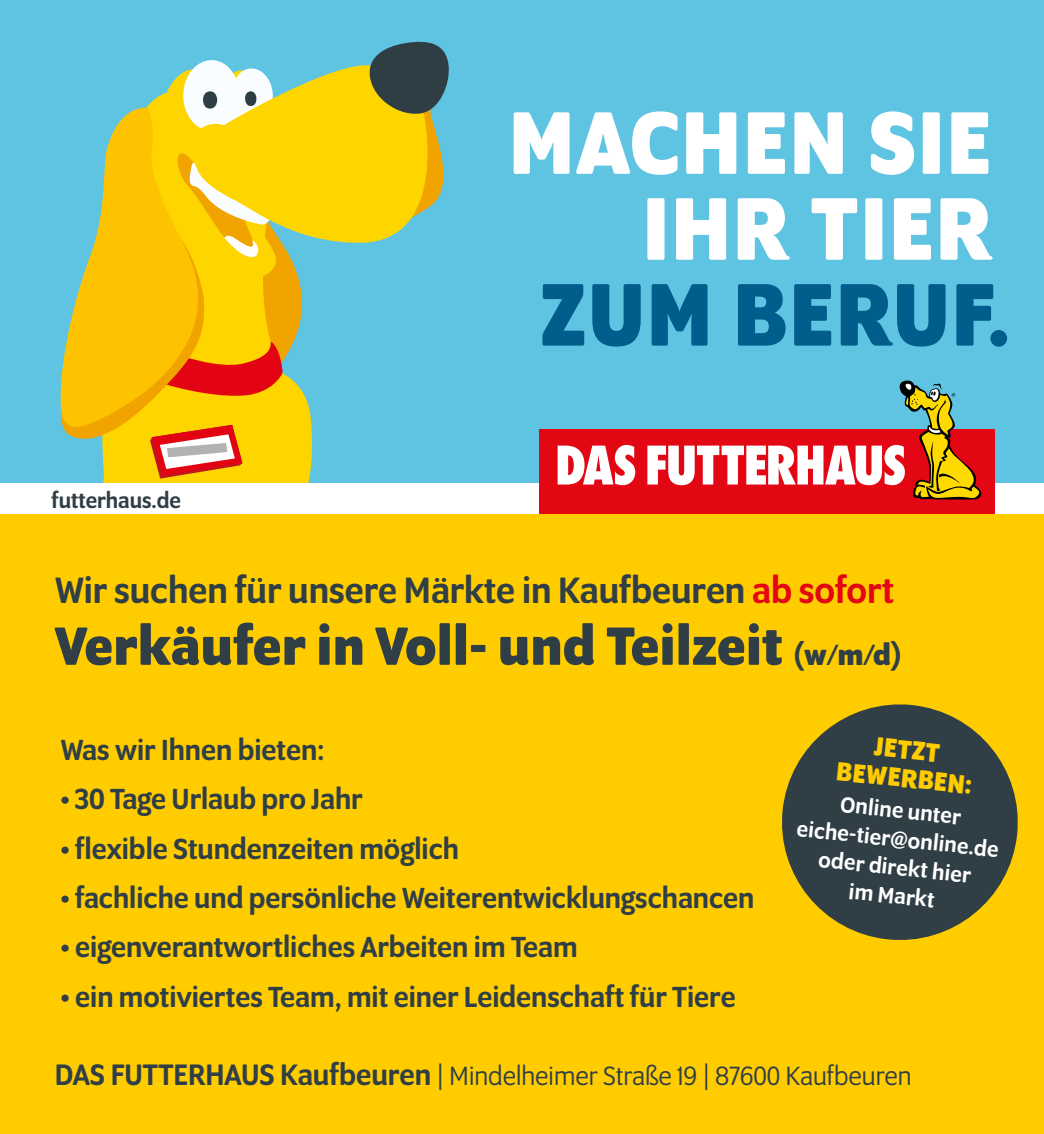
<style>
.page{position:relative;width:1044px;height:1134px;background:#fff}
.page>*{position:absolute;margin:0;border:0;box-sizing:border-box;transform-origin:0 0}
.t1{font:700 96px/86px "Program OT";letter-spacing:.02em;color:#fff;text-align:right}
.t2{font:700 96px "Program OT";letter-spacing:.02em;color:#005d8c}
.t3{font:700 58px "Program OT";color:#303e45}
.t4{font:500 39.6px "Program OT";color:#303e45}
.t5{font:500 31.6px "Program OT";color:#303e45}
.t6{font:28.4px "Program OT";color:#303e45}
.t7{font:700 28.4px/28.4px "Program OT";color:#fc0;text-align:center}
.t8{font:500 24px/28.4px "Program OT";color:#fff;text-align:center}
.t9{font:500 24px "Program OT";color:#303e45}
.s1{color:#e30613}
.s2{font-size:31.6px}
.s3{font-weight:500;font-size:32px}
</style>
<div class="page">
<div style="left:0;top:0;width:1043px;height:895px;background:#5fc4e1"></div>
<svg style="left:60px;top:41px;width:389px;height:438px"></svg>
<div style="left:0;top:485px;width:1043px;height:649px;background:#fc0"></div>
<div style="left:0;top:483px;width:1043px;height:30px;background:#fff"></div>
<div style="left:539px;top:429px;width:455px;height:84px;background:#e30613"></div>
<svg style="left:557px;top:380px;width:424px;height:120px"></svg>
<svg style="left:782px;top:704px;width:236px;height:236px;fill:#303e45"></svg>
<p class="t9" style="left:51px;top:487px;width:131px">futterhaus.de</p>
<h1 class="t1" style="left:508px;top:98px;width:484px">MACHEN SIE<br>IHR TIER</h1>
<h1 class="t2" style="left:540px;top:259px;width:471px">ZUM BERUF.</h1>
<p class="t4" style="left:55px;top:567px;width:840px">Wir suchen für unsere Märkte in Kaufbeuren <span class="s1">ab sofort</span></p>
<h2 class="t3" style="left:55px;top:613px;width:848px">Verkäufer in Voll- und Teilzeit <span class="s2">(w/m/d)</span></h2>
<p class="t5" style="left:60px;top:732px;width:265px">Was wir Ihnen bieten:</p>
<p class="t5" style="left:60px;top:781px;width:304px">• 30 Tage Urlaub pro Jahr</p>
<p class="t5" style="left:60px;top:830px;width:400px">• flexible Stundenzeiten möglich</p>
<p class="t5" style="left:60px;top:880px;width:695px">• fachliche und persönliche Weiterentwicklungschancen</p>
<p class="t5" style="left:60px;top:929px;width:518px">• eigenverantwortliches Arbeiten im Team</p>
<p class="t5" style="left:60px;top:978px;width:676px">• ein motiviertes Team, mit einer Leidenschaft für Tiere</p>
<p class="t7" style="left:840px;top:728px;width:137px;rotate:6deg">JETZT<br>BEWERBEN:</p>
<p class="t8" style="left:801px;top:785px;width:204px;rotate:6deg">Online unter eiche-tier@online.de oder direkt hier<br>im Markt</p>
<p class="t6" style="left:55px;top:1060px;width:858px"><span class="s3">DAS FUTTERHAUS Kaufbeuren</span> | Mindelheimer Straße 19 | 87600 Kaufbeuren</p>
</div>
